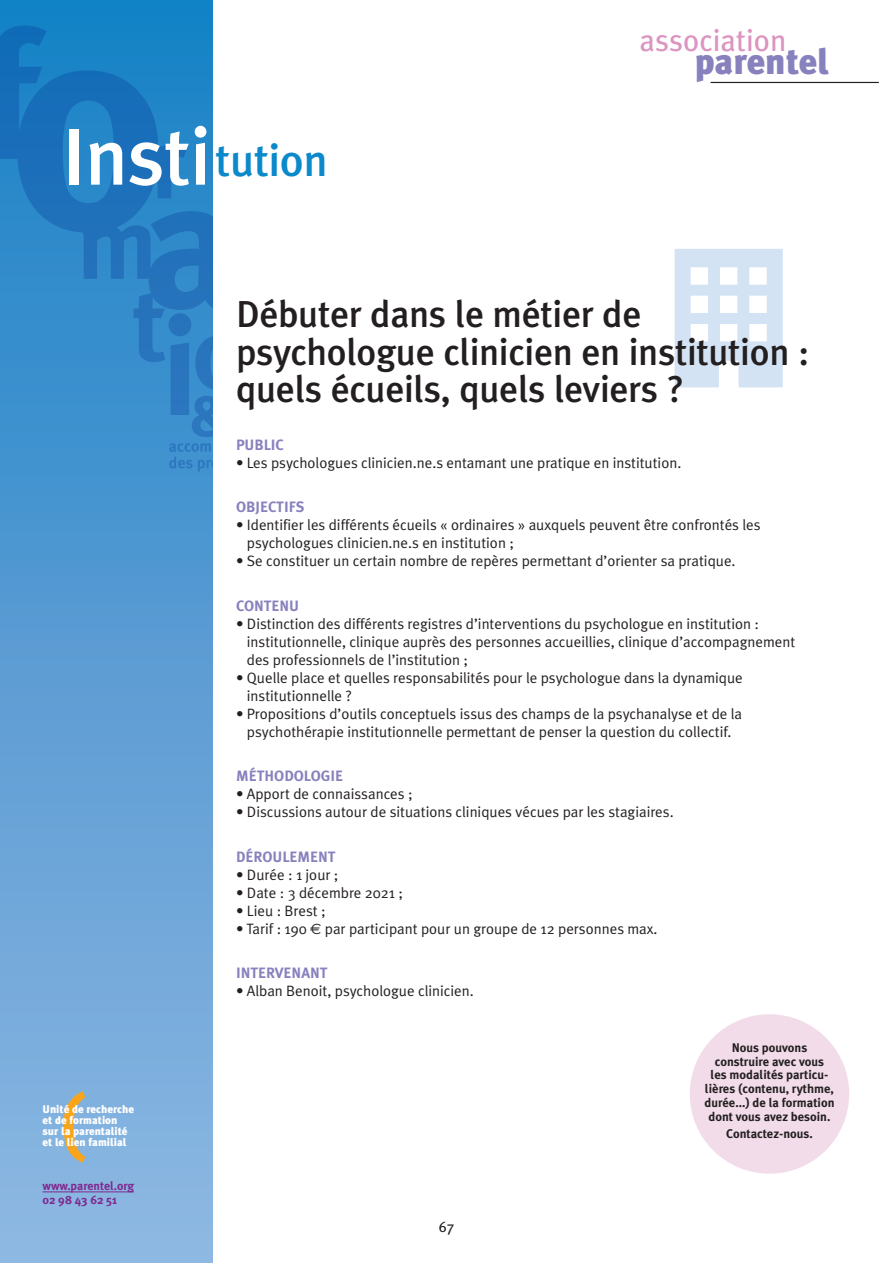
<style>
.page{position:relative;width:893px;height:1263px;background:#fff}
.page>*{position:absolute;margin:0;border:0;box-sizing:border-box;transform-origin:0 0}
.t1{font:500 45.3px "Meta Plus";letter-spacing:-.01em;color:#0c89cb}
.Titre{font:500 37.5px/37.5px "Meta Plus";letter-spacing:-.01em;color:#231f20}
.t2{font:900 36px "Meta Plus";color:#8781bd}
.t3{font:30.6px "Meta Plus";color:#dc94c0}
.Txt{font:15px/18px "Meta Plus Normal";color:#231f20}
.Sous-titre{font:700 15px "Meta Plus";color:#8781bd}
.t4{font:15px "Meta Plus";color:#231f20}
.t5{font:700 12.6px/13.8px "Meta Plus";color:#231f20;text-align:center}
.t6{font:700 12px/13.5px "Meta Plus";color:#802990}
.t7{font:900 10.95px/10.9px "Meta Plus";color:#fff}
.s1{font-size:80.85px;color:#fff}
.s2{font-family:"Euro Sans"}
</style>
<div class="page">
<svg style="left:0;top:0;width:213px;height:1263px;background:#69a4d8"></svg>
<svg style="left:0;top:26px;width:213px;height:446px;background:#2a83c5"></svg>
<hr style="left:43px;top:1191px;width:91px;height:1px;background:#802990">
<hr style="left:711px;top:82px;width:168px;height:1px;background:#231f20">
<svg style="left:64px;top:1091px;width:21px;height:71px"></svg>
<div style="left:690px;top:1014px;width:159px;height:160px;background:#f2dcea;border-radius:50%"></div>
<svg style="left:675px;top:249px;width:108px;height:138px"></svg>
<h1 class="t1" style="left:62px;top:134px;width:267px"><span class="s1">Insti</span>tution</h1>
<h3 class="t3" style="left:640px;top:22px;width:148px">association</h3>
<h3 class="t2" style="left:695px;top:40px;width:136px">parentel</h3>
<p class="t7" style="left:43px;top:1104px;width:93px">Unité de recherche et de formation sur la parentalité et le lien familial</p>
<p class="t6" style="left:43px;top:1179px;width:93px">www.parentel.org<br>02 98 43 62 51</p>
<p class="Titre" style="left:236px;top:295px;width:575px">Débuter dans le métier de psychologue clinicien en institution : quels écueils, quels leviers ?</p>
<p class="Sous-titre" style="left:236px;top:436px;width:49px">PUBLIC</p>
<p class="Txt" style="left:236px;top:453px;width:447px">• Les psychologues clinicien.ne.s entamant une pratique en institution.</p>
<p class="Sous-titre" style="left:236px;top:498px;width:70px">OBJECTIFS</p>
<p class="Txt" style="left:247px;top:516px;width:515px;text-indent:-11px">• Identifier les différents écueils « ordinaires » auxquels peuvent être confrontés les psychologues clinicien.ne.s en institution ;</p>
<p class="Txt" style="left:236px;top:552px;width:501px">• Se constituer un certain nombre de repères permettant d’orienter sa pratique.</p>
<p class="Sous-titre" style="left:236px;top:597px;width:65px">CONTENU</p>
<p class="Txt" style="left:247px;top:614px;width:550px;text-indent:-11px">• Distinction des différents registres d’interventions du psychologue en institution : institutionnelle, clinique auprès des personnes accueillies, clinique d’accompagnement des professionnels de l’institution ;</p>
<p class="Txt" style="left:247px;top:668px;width:497px;text-indent:-11px">• Quelle place et quelles responsabilités pour le psychologue dans la dynamique institutionnelle ?</p>
<p class="Txt" style="left:236px;top:704px;width:508px;text-align:center">• Propositions d’outils conceptuels issus des champs de la psychanalyse et de la psychothérapie institutionnelle permettant de penser la question du collectif.</p>
<p class="Sous-titre" style="left:236px;top:767px;width:109px">MÉTHODOLOGIE</p>
<p class="Txt" style="left:236px;top:785px;width:178px">• Apport de connaissances ;</p>
<p class="Txt" style="left:236px;top:803px;width:439px">• Discussions autour de situations cliniques vécues par les stagiaires.</p>
<p class="Sous-titre" style="left:236px;top:848px;width:101px">DÉROULEMENT</p>
<p class="Txt" style="left:236px;top:865px;width:104px">• Durée : 1 jour ;</p>
<p class="Txt" style="left:236px;top:883px;width:168px">• Date : 3 décembre 2021 ;</p>
<p class="Txt" style="left:236px;top:901px;width:91px">• Lieu : Brest ;</p>
<p class="Txt" style="left:236px;top:919px;width:423px">• Tarif : 190 <span class="s2">€</span> par participant pour un groupe de 12 personnes max.</p>
<p class="Sous-titre" style="left:236px;top:964px;width:93px">INTERVENANT</p>
<p class="Txt" style="left:236px;top:982px;width:239px">• Alban Benoit, psychologue clinicien.</p>
<p class="t4" style="left:439px;top:1218px;width:17px">67</p>
<p class="t5" style="left:704px;top:1040px;width:132px">Nous pouvons construire avec vous<br>les modalités particu&shy;lières (contenu, rythme, durée...) de la formation dont vous avez besoin.</p>
<p class="t5" style="left:726px;top:1127px;width:88px">Contactez-nous.</p>
</div>
